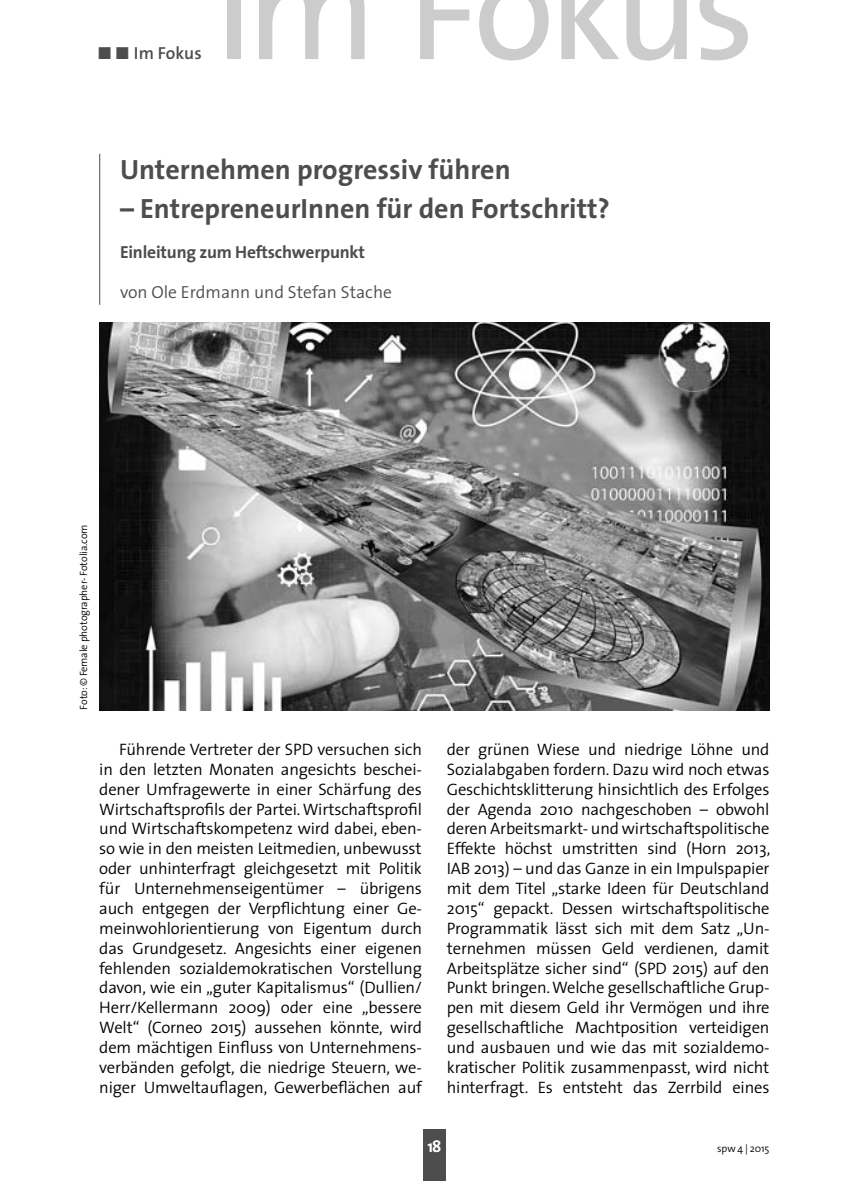
<style>
.page{position:relative;width:844px;height:1181px;background:#fff}
.page>*{position:absolute;margin:0;border:0;box-sizing:border-box;transform-origin:0 0}
.t1{font:700 28px "The Sans";color:#4d4d4d}
.t2{font:700 17.5px "The Sans";letter-spacing:-.01em;color:#4d4d4d}
.t3{font:300 17.5px "The Sans";color:#4d4d4d}
.t4{font:600 17.5px "The Sans";letter-spacing:.005em;color:#4d4d4d}
.t5{font:300 16.62px/19.9px "The Sans";letter-spacing:-.01em;color:#000;text-align:justify}
.t6{font:700 16.62px "The Sans";color:#fff}
.t7{font:300 10.5px "The Sans";letter-spacing:-.01em;color:#000}
.s1{font-family:"The Sans Bold Expert";font-weight:400}
</style>
<div class="page">
<div style="left:423px;top:1129px;width:22px;height:52px;background:#4d4d4d"></div>
<div style="left:227px;top:0;width:14px;height:59px;background:#ccc"></div>
<svg style="left:259px;top:0;width:105px;height:59px"></svg>
<svg style="left:420px;top:0;width:49px;height:59px"></svg>
<svg style="left:479px;top:0;width:69px;height:60px"></svg>
<svg style="left:561px;top:0;width:58px;height:59px"></svg>
<svg style="left:626px;top:0;width:60px;height:61px"></svg>
<svg style="left:699px;top:0;width:48px;height:60px"></svg>
<hr style="left:99px;top:154px;width:1px;height:151px;background:#4d4d4d">
<img style="left:99px;top:322px;width:670px;height:389px">
<p class="t4" style="left:97px;top:39px;width:106px"><span class="s1">ó ó</span> Im Fokus</p>
<h1 class="t1" style="left:120px;top:151px;width:392px">Unternehmen progressiv führen</h1>
<h1 class="t1" style="left:120px;top:191px;width:491px">– EntrepreneurInnen für den Fortschritt?</h1>
<p class="t2" style="left:120px;top:241px;width:246px">Einleitung zum Heftschwerpunkt</p>
<p class="t3" style="left:120px;top:281px;width:273px">von Ole Erdmann und Stefan Stache</p>
<p class="t7" style="left:77px;top:709px;width:187px;rotate:-90deg">Foto: © Female photographer- Fotolia.com</p>
<p class="t5" style="left:99px;top:739px;width:324px;text-indent:20px">Führende Vertreter der SPD versuchen sich in den letzten Monaten angesichts beschei&shy;dener Umfragewerte in einer Schärfung des Wirtschaftsprofils der Partei. Wirtschaftsprofil und Wirtschaftskompetenz wird dabei, eben&shy;so wie in den meisten Leitmedien, unbewusst oder unhinterfragt gleichgesetzt mit Politik für Unternehmenseigentümer – übrigens auch entgegen der Verpflichtung einer Ge&shy;meinwohlorientierung von Eigentum durch das Grundgesetz. Angesichts einer eigenen fehlenden sozialdemokratischen Vorstellung davon, wie ein „guter Kapitalismus“ (Dullien/ Herr/Kellermann 2009) oder eine „bessere Welt“ (Corneo 2015) aussehen könnte, wird dem mächtigen Einfluss von Unternehmens&shy;verbänden gefolgt, die niedrige Steuern, we&shy;niger Umweltauflagen, Gewerbeflächen auf</p>
<p class="t5" style="left:446px;top:739px;width:325px">der grünen Wiese und niedrige Löhne und Sozialabgaben fordern. Dazu wird noch etwas Geschichtsklitterung hinsichtlich des Erfolges der Agenda 2010 nachgeschoben – obwohl deren Arbeitsmarkt- und wirtschaftspolitische Effekte höchst umstritten sind (Horn 2013, IAB 2013) – und das Ganze in ein Impulspapier mit dem Titel „starke Ideen für Deutschland 2015“ gepackt. Dessen wirtschaftspolitische Programmatik lässt sich mit dem Satz „Un&shy;ternehmen müssen Geld verdienen, damit Arbeitsplätze sicher sind“ (SPD 2015) auf den Punkt bringen. Welche gesellschaftliche Grup&shy;pen mit diesem Geld ihr Vermögen und ihre gesellschaftliche Machtposition verteidigen und ausbauen und wie das mit sozialdemo&shy;kratischer Politik zusammenpasst, wird nicht hinterfragt. Es entsteht das Zerrbild eines</p>
<p class="t6" style="left:427px;top:1136px;width:14px">18</p>
<p class="t7" style="left:717px;top:1142px;width:54px">spw 4 | 2015</p>
</div>
